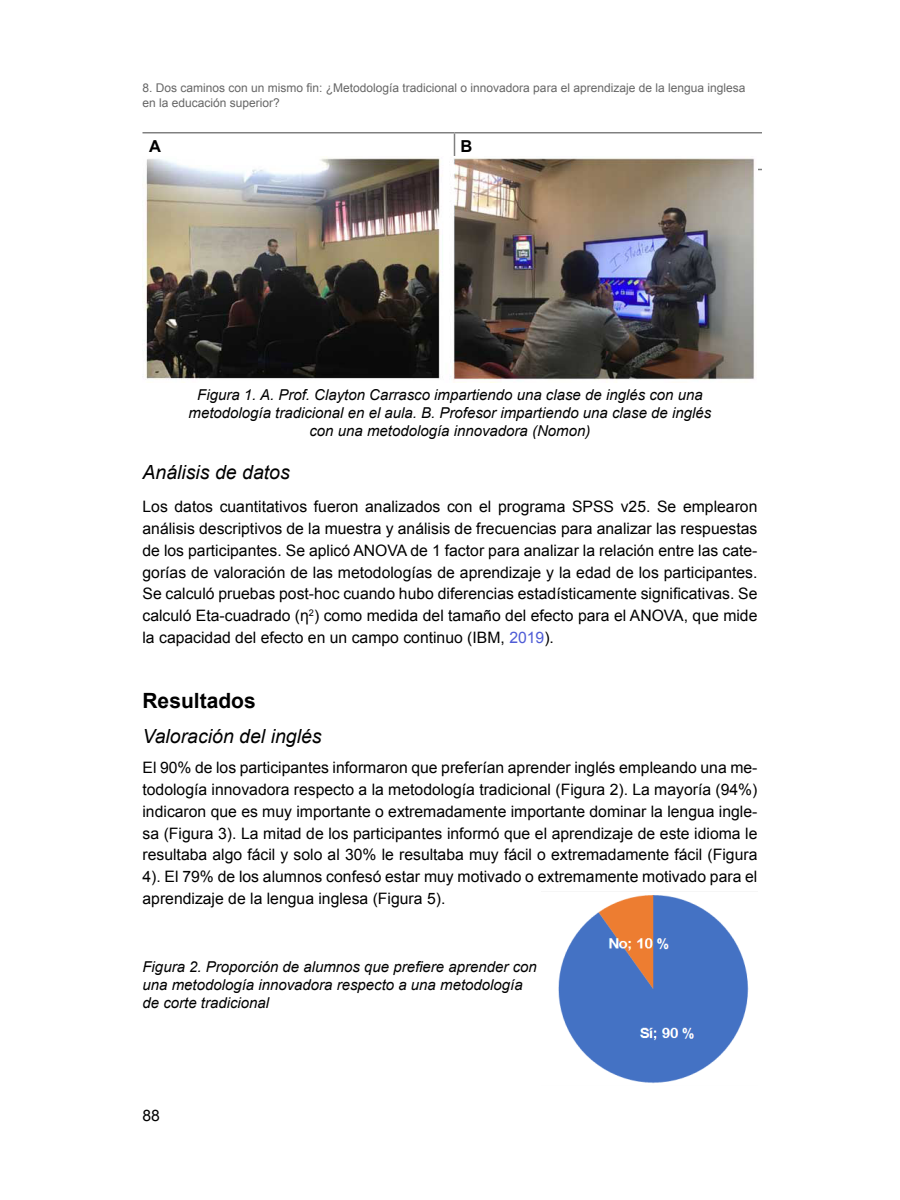
<style>
.page{position:relative;width:900px;height:1200px;background:#fff}
.page>*{position:absolute;margin:0;border:0;box-sizing:border-box;transform-origin:0 0}
.t1{font:700 21px "Arial";color:#000}
.t2{font:italic 19.5px "Arial";color:#000}
.t3{font:700 16.5px "Arial";color:#000}
.t4{font:15.75px/21.8px "Arial";color:#000;text-align:justify}
.t5{font:italic 15px/18px "Arial";color:#000;text-align:center}
.t6{font:12px/15px "Arial";color:#666}
.s1{color:#4f5cd6}
</style>
<div class="page">
<hr style="left:454px;top:134px;width:1px;height:35px;background:#808080">
<hr style="left:142px;top:132px;width:312px;height:2px;background:#808080">
<hr style="left:454px;top:132px;width:308px;height:2px;background:#808080">
<hr style="left:454px;top:169px;width:308px;height:1px;background:#808080">
<img style="left:142px;top:157px;width:616px;height:223px">
<img style="left:558px;top:895px;width:191px;height:188px">
<p class="t6" style="left:142px;top:80px;width:604px">8. Dos caminos con un mismo fin: ¿Metodología tradicional o innovadora para el aprendizaje de la lengua inglesa en la educación superior?</p>
<p class="t3" style="left:149px;top:135px;width:13px">A</p>
<p class="t3" style="left:461px;top:135px;width:13px">B</p>
<p class="t5" style="left:189px;top:386px;width:524px">Figura 1. A. Prof. Clayton Carrasco impartiendo una clase de inglés con una metodología tradicional en el aula. B. Profesor impartiendo una clase de inglés con una metodología innovadora (Nomon)</p>
<p class="t2" style="left:142px;top:460px;width:149px">Análisis de datos</p>
<p class="t4" style="left:142px;top:496px;width:616px">Los datos cuantitativos fueron analizados con el programa SPSS v25. Se emplearon análisis descriptivos de la muestra y análisis de frecuencias para analizar las respuestas de los participantes. Se aplicó ANOVA de 1 factor para analizar la relación entre las cate&shy;gorías de valoración de las metodologías de aprendizaje y la edad de los participantes.<br>Se calculó pruebas post-hoc cuando hubo diferencias estadísticamente significativas. Se calculó Eta-cuadrado (η<sup>2</sup>) como medida del tamaño del efecto para el ANOVA, que mide la capacidad del efecto en un campo continuo (IBM, <span class="s1">2019</span>).</p>
<h1 class="t1" style="left:142px;top:686px;width:115px">Resultados</h1>
<p class="t2" style="left:142px;top:723px;width:181px">Valoración del inglés</p>
<p class="t4" style="left:142px;top:757px;width:617px">El 90% de los participantes informaron que preferían aprender inglés empleando una me&shy;todología innovadora respecto a la metodología tradicional (Figura 2). La mayoría (94%) indicaron que es muy importante o extremadamente importante dominar la lengua ingle&shy;sa (Figura 3). La mitad de los participantes informó que el aprendizaje de este idioma le resultaba algo fácil y solo al 30% le resultaba muy fácil o extremadamente fácil (Figura 4). El 79% de los alumnos confesó estar muy motivado o extremamente motivado para el aprendizaje de la lengua inglesa (Figura 5).</p>
<p class="t5" style="left:142px;top:958px;width:396px;text-align:left">Figura 2. Proporción de alumnos que prefiere aprender con una metodología innovadora respecto a una metodología de corte tradicional</p>
<p class="t4" style="left:142px;top:1105px;width:19px">88</p>
</div>
